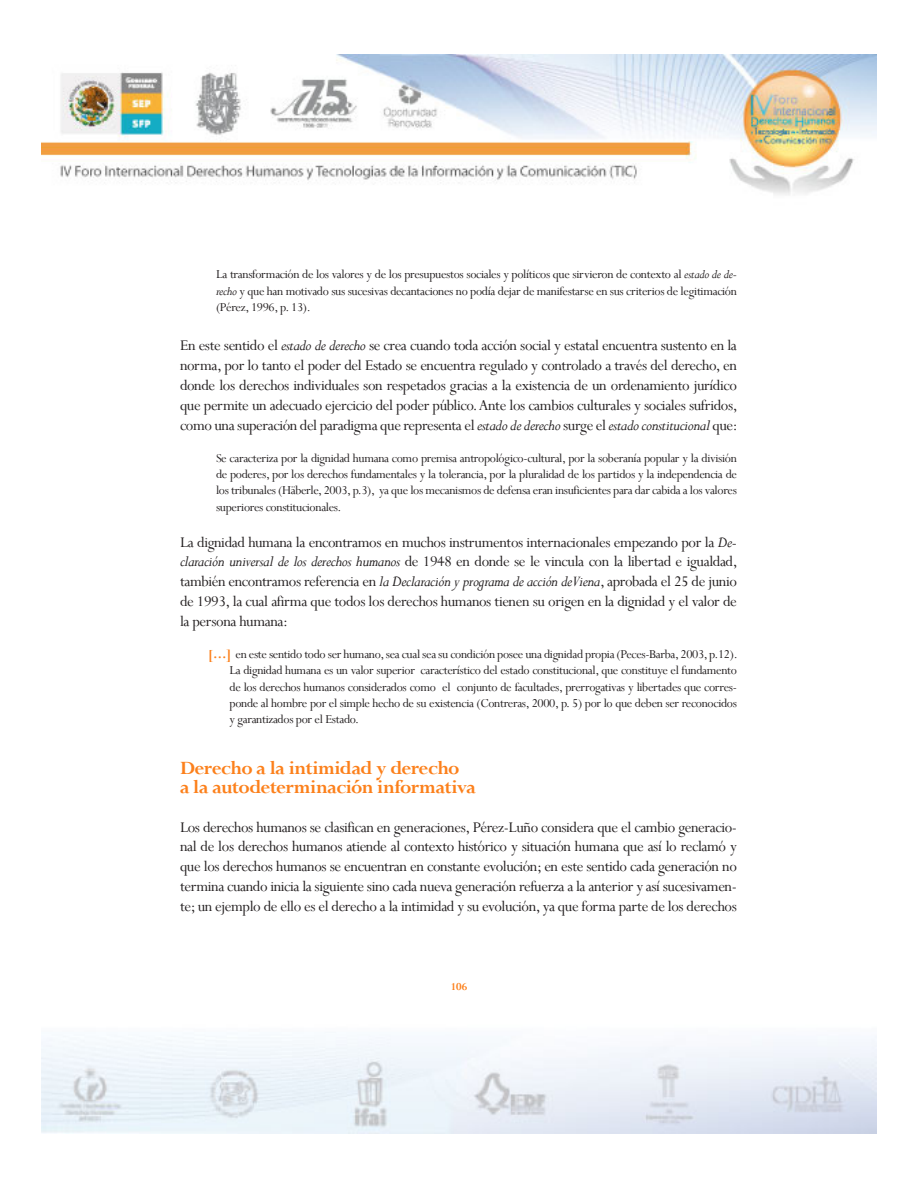
<style>
.page{position:relative;width:918px;height:1188px;background:#fff}
.page>*{position:absolute;margin:0;border:0;box-sizing:border-box;transform-origin:0 0}
.Estilo_de_párrafo_1{font:700 21px "Perpetua";letter-spacing:-.03em;color:#fc801b}
.t1{font:16.5px/19.8px "Perpetua";letter-spacing:-.025em;color:#231f20;text-align:justify}
.t2{font:13.5px/16.2px "Perpetua";letter-spacing:-.025em;color:#231f20;text-align:justify}
.t3{font:12px "Perpetua";color:#fc801b}
.s1{font-style:italic}
.s2{font-weight:700;color:#fc801b}
</style>
<div class="page">
<img style="left:42px;top:54px;width:834px;height:1080px">
<p class="t2" style="left:216px;top:266px;width:523px">La transformación de los valores y de los presupuestos sociales y políticos que sirvieron de contexto al <span class="s1">estado de de&shy;recho</span> y que han motivado sus sucesivas decantaciones no podía dejar de manifestarse en sus criterios de legitimación (Pérez, 1996, p. 13).</p>
<p class="t1" style="left:180px;top:336px;width:559px">En este sentido el <span class="s1">estado de derecho</span> se crea cuando toda acción social y estatal encuentra sustento en la norma, por lo tanto el poder del Estado se encuentra regulado y controlado a través del derecho, en donde los derechos individuales son respetados gracias a la existencia de un ordenamiento jurídico que permite un adecuado ejercicio del poder público. Ante los cambios culturales y sociales sufridos, como una superación del paradigma que representa el <span class="s1">estado de derecho</span> surge el <span class="s1">estado constitucional</span> que:</p>
<p class="t2" style="left:216px;top:450px;width:523px">Se caracteriza por la dignidad humana como premisa antropológico-cultural, por la soberanía popular y la división de poderes, por los derechos fundamentales y la tolerancia, por la pluralidad de los partidos y la independencia de los tribunales (Häberle, 2003, p.3), ya que los mecanismos de defensa eran insuficientes para dar cabida a los valores superiores constitucionales.</p>
<p class="t1" style="left:180px;top:532px;width:559px">La dignidad humana la encontramos en muchos instrumentos internacionales empezando por la <span class="s1">De&shy;claración universal de los derechos humanos</span> de 1948 en donde se le vincula con la libertad e igualdad, también encontramos referencia en <span class="s1">la Declaración y programa de acción de Viena</span>, aprobada el 25 de junio de 1993, la cual afirma que todos los derechos humanos tienen su origen en la dignidad y el valor de la persona humana:</p>
<p class="t2" style="left:230px;top:646px;width:510px;text-indent:-21px"><span class="s2">[…]</span> en este sentido todo ser humano, sea cual sea su condición posee una dignidad propia (Peces-Barba, 2003, p.12).<br>La dignidad humana es un valor superior característico del estado constitucional, que constituye el fundamento de los derechos humanos considerados como el conjunto de facultades, prerrogativas y libertades que corres&shy;ponde al hombre por el simple hecho de su existencia (Contreras, 2000, p. 5) por lo que deben ser reconocidos y garantizados por el Estado.</p>
<p class="Estilo_de_párrafo_1" style="left:180px;top:755px;width:281px">Derecho a la intimidad y derecho</p>
<p class="Estilo_de_párrafo_1" style="left:180px;top:774px;width:298px">a la autodeterminación informativa</p>
<p class="t1" style="left:180px;top:817px;width:559px">Los derechos humanos se clasifican en generaciones, Pérez-Luño considera que el cambio generacio&shy;nal de los derechos humanos atiende al contexto histórico y situación humana que así lo reclamó y que los derechos humanos se encuentran en constante evolución; en este sentido cada generación no termina cuando inicia la siguiente sino cada nueva generación refuerza a la anterior y así sucesivamen&shy;te; un ejemplo de ello es el derecho a la intimidad y su evolución, ya que forma parte de los derechos</p>
<p class="t3" style="left:451px;top:979px;width:18px">106</p>
</div>
